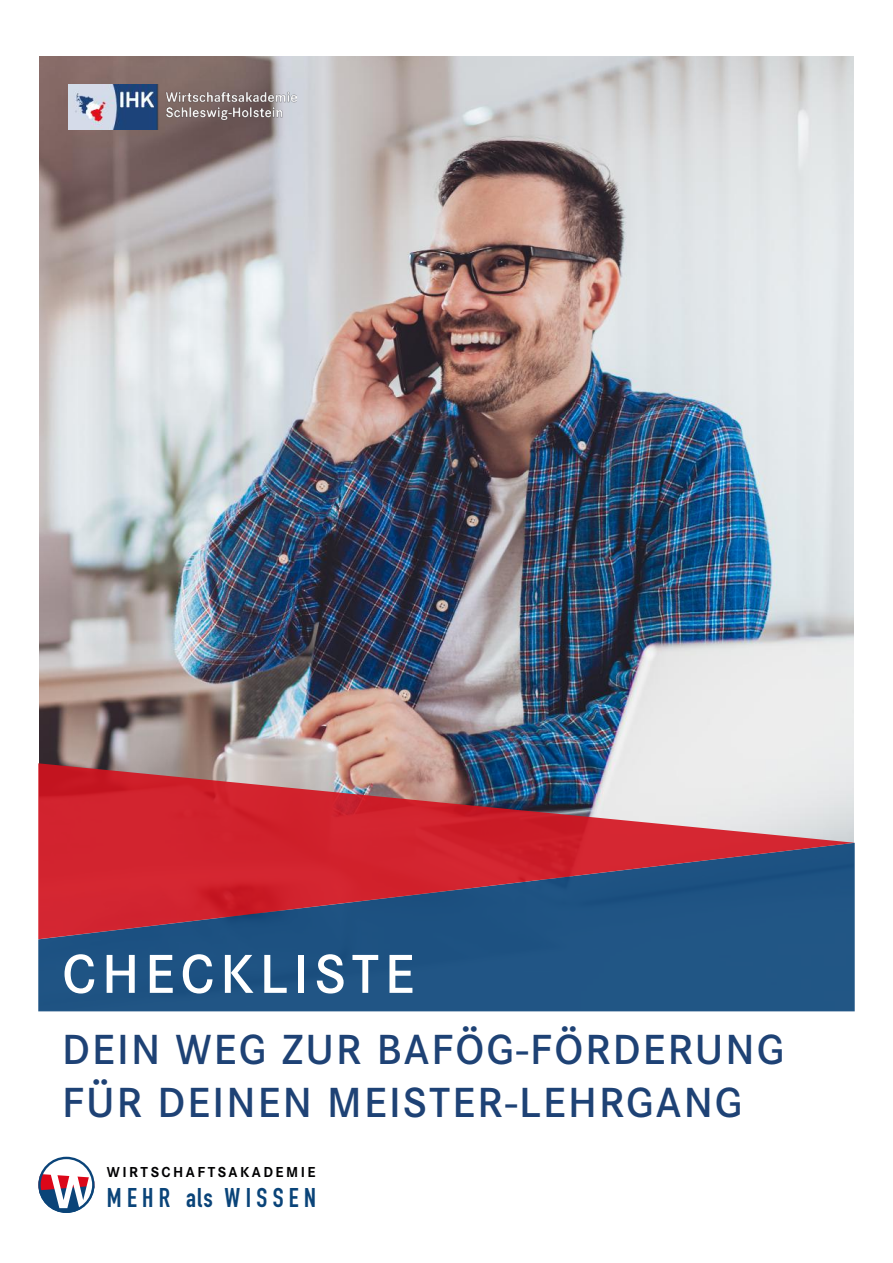
<style>
.page{position:relative;width:893px;height:1263px;background:#fff}
.page>*{position:absolute;margin:0;border:0;box-sizing:border-box;transform-origin:0 0}
.t1{font:600 56.85px "Corporate S";letter-spacing:.1em;color:#fff}
.t2{font:600 43.8px/52.5px "Corporate S";letter-spacing:.05em;color:#1e4275}
.t3{font:700 26.7px "DIN Condensed";letter-spacing:.2em;color:#0a4479}
.t4{font:700 15px "Corporate S";letter-spacing:.165em;color:#010102}
.s1{font-family:"Corporate S";font-size:54.75px;color:#fff}
</style>
<div class="page">
<img style="left:39px;top:56px;width:815px;height:707px">
<div style="left:38px;top:939px;width:817px;height:72px;background:#215585"></div>
<svg style="left:38px;top:763px;width:817px;height:176px;background:#995164"></svg>
<img style="left:68px;top:85px;width:228px;height:45px">
<svg style="left:38px;top:1157px;width:57px;height:56px"></svg>
<p class="t1" style="left:62px;top:936px;width:354px">CHECKLISTE</p>
<p class="t2" style="left:62px;top:1022px;width:724px">DEIN WEG ZUR BAFÖG-FÖRDERUNG<br>FÜR DEINEN MEISTER-LEHRGANG</p>
<p class="t4" style="left:107px;top:1161px;width:210px">WIRTSCHAFTSAKADEMIE</p>
<p class="t3" style="left:50px;top:1179px;width:268px"><span class="s1">W</span> MEHR als WISSEN</p>
</div>
